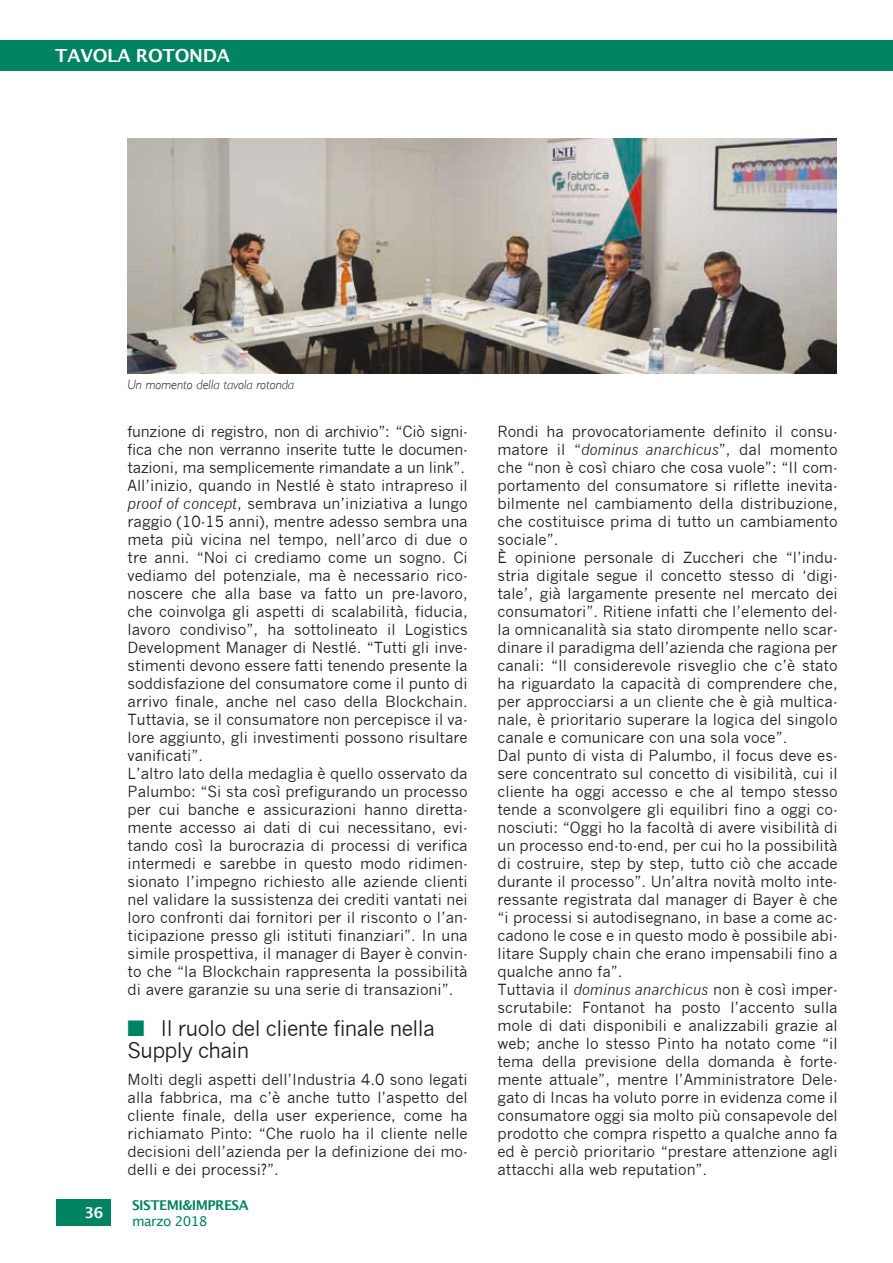
<style>
.page{position:relative;width:893px;height:1263px;background:#fff}
.page>*{position:absolute;margin:0;border:0;box-sizing:border-box;transform-origin:0 0}
.t1{font:21px/22.5px "News Gothic";letter-spacing:-.03em;color:#1d1d1b}
.t2{font:600 18px "Lucida Sans";letter-spacing:-.015em;color:#fff}
.t3{font:15px/18px "News Gothic";color:#1d1d1b}
.t4{font:600 15px "Lucida Sans";color:#fff}
.t5{font:italic 300 13.5px "Gill Sans";color:#1d1d1b}
.t6{font:700 13.5px "Lucida Grande";letter-spacing:-.04em;color:#008361}
.t7{font:13.5px "Lucida Grande";letter-spacing:-.04em;color:#008361}
.s1{font-style:italic}
.s2{color:#008361}
</style>
<div class="page">
<div style="left:56px;top:1199px;width:54px;height:27px;background:#008361"></div>
<div style="left:0;top:40px;width:893px;height:31px;background:#008361"></div>
<img style="left:128px;top:138px;width:708px;height:235px">
<p class="t2" style="left:55px;top:46px;width:176px">TAVOLA ROTONDA</p>
<p class="t4" style="left:84px;top:1204px;width:21px">36</p>
<p class="t5" style="left:128px;top:376px;width:168px">Un momento della tavola rotonda</p>
<p class="t3" style="left:128px;top:423px;width:342px">funzione di registro, non di archivio”: “Ciò signi&shy;fica che non verranno inserite tutte le documen&shy;tazioni, ma semplicemente rimandate a un link”.<br>All’inizio, quando in Nestlé è stato intrapreso il <span class="s1">proof of concept</span>, sembrava un’iniziativa a lungo raggio (10-15 anni), mentre adesso sembra una meta più vicina nel tempo, nell’arco di due o tre anni. “Noi ci crediamo come un sogno. Ci vediamo del potenziale, ma è necessario rico&shy;noscere che alla base va fatto un pre-lavoro, che coinvolga gli aspetti di scalabilità, fiducia, lavoro condiviso”, ha sottolineato il Logistics Development Manager di Nestlé. “Tutti gli inve&shy;stimenti devono essere fatti tenendo presente la soddisfazione del consumatore come il punto di arrivo finale, anche nel caso della Blockchain.<br>Tuttavia, se il consumatore non percepisce il va&shy;lore aggiunto, gli investimenti possono risultare vanificati”.<br>L’altro lato della medaglia è quello osservato da Palumbo: “Si sta così prefigurando un processo per cui banche e assicurazioni hanno diretta&shy;mente accesso ai dati di cui necessitano, evi&shy;tando così la burocrazia di processi di verifica intermedi e sarebbe in questo modo ridimen&shy;sionato l’impegno richiesto alle aziende clienti nel validare la sussistenza dei crediti vantati nei loro confronti dai fornitori per il risconto o l’an&shy;ticipazione presso gli istituti finanziari”. In una simile prospettiva, il manager di Bayer è convin&shy;to che “la Blockchain rappresenta la possibilità di avere garanzie su una serie di transazioni”.</p>
<h1 class="t1" style="left:128px;top:1017px;width:309px"><span class="s2">■</span> Il ruolo del cliente finale nella<br>Supply chain</h1>
<p class="t3" style="left:128px;top:1071px;width:342px;text-align:justify">Molti degli aspetti dell’Industria 4.0 sono legati alla fabbrica, ma c’è anche tutto l’aspetto del cliente finale, della user experience, come ha richiamato Pinto: “Che ruolo ha il cliente nelle decisioni dell’azienda per la definizione dei mo&shy;delli e dei processi?”.</p>
<p class="t6" style="left:132px;top:1194px;width:118px">SISTEMI&amp;IMPRESA</p>
<p class="t7" style="left:132px;top:1213px;width:77px">marzo 2018</p>
<p class="t3" style="left:497px;top:423px;width:342px">Rondi ha provocatoriamente definito il consu&shy;matore il “<span class="s1">dominus anarchicus</span>”, dal momento che “non è così chiaro che cosa vuole”: “Il com&shy;portamento del consumatore si riflette inevita&shy;bilmente nel cambiamento della distribuzione, che costituisce prima di tutto un cambiamento sociale”.<br>È opinione personale di Zuccheri che “l’indu&shy;stria digitale segue il concetto stesso di ‘digi&shy;tale’, già largamente presente nel mercato dei consumatori”. Ritiene infatti che l’elemento del&shy;la omnicanalità sia stato dirompente nello scar&shy;dinare il paradigma dell’azienda che ragiona per canali: “Il considerevole risveglio che c’è stato ha riguardato la capacità di comprendere che, per approcciarsi a un cliente che è già multica&shy;nale, è prioritario superare la logica del singolo canale e comunicare con una sola voce”.<br>Dal punto di vista di Palumbo, il focus deve es&shy;sere concentrato sul concetto di visibilità, cui il cliente ha oggi accesso e che al tempo stesso tende a sconvolgere gli equilibri fino a oggi co&shy;nosciuti: “Oggi ho la facoltà di avere visibilità di un processo end-to-end, per cui ho la possibilità di costruire, step by step, tutto ciò che accade durante il processo”. Un’altra novità molto inte&shy;ressante registrata dal manager di Bayer è che “i processi si autodisegnano, in base a come ac&shy;cadono le cose e in questo modo è possibile abi&shy;litare Supply chain che erano impensabili fino a qualche anno fa”.<br>Tuttavia il <span class="s1">dominus anarchicus</span> non è così imper&shy;scrutabile: Fontanot ha posto l’accento sulla mole di dati disponibili e analizzabili grazie al web; anche lo stesso Pinto ha notato come “il tema della previsione della domanda è forte&shy;mente attuale”, mentre l’Amministratore Dele&shy;gato di Incas ha voluto porre in evidenza come il consumatore oggi sia molto più consapevole del prodotto che compra rispetto a qualche anno fa ed è perciò prioritario “prestare attenzione agli attacchi alla web reputation”.</p>
</div>
